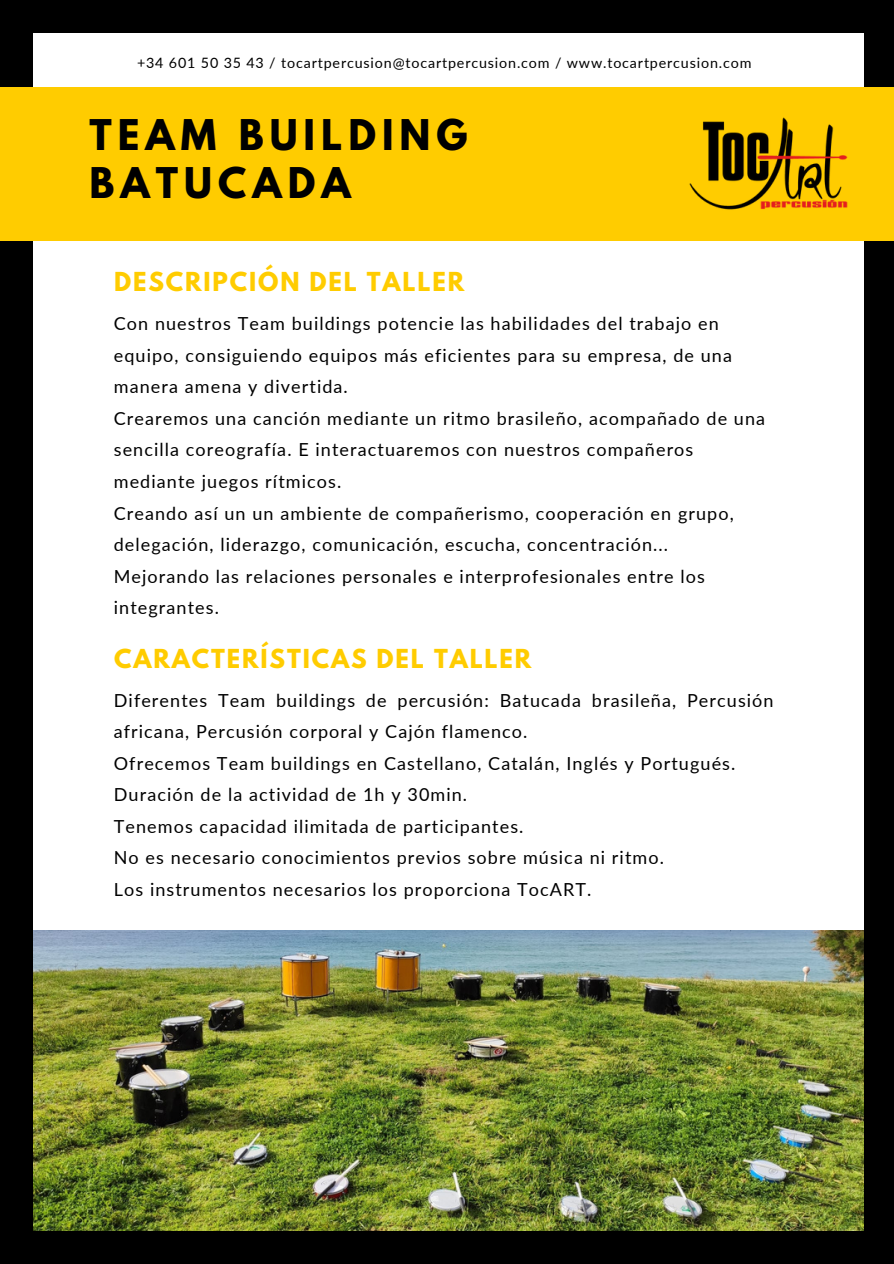
<style>
.page{position:relative;width:894px;height:1264px;background:#fff}
.page>*{position:absolute;margin:0;border:0;box-sizing:border-box;transform-origin:0 0}
.t1{font:700 37.5px/47.2px "League Spartan";letter-spacing:.16em;color:#000}
.t2{font:700 23.1px "League Spartan";letter-spacing:.08em;color:#fc0}
.t3{font:18px/31.5px "Lato";letter-spacing:.06em;color:#000}
.t4{font:14.25px "Lato";letter-spacing:.06em;color:#000}
</style>
<div class="page">
<div style="left:0;top:0;width:893px;height:1263px;background:#000"></div>
<div style="left:34px;top:33px;width:829px;height:1197px;background:#fff"></div>
<div style="left:0;top:87px;width:893px;height:153px;background:#fc0"></div>
<img style="left:34px;top:930px;width:829px;height:300px">
<img style="left:647px;top:75px;width:246px;height:177px">
<p class="t4" style="left:137px;top:54px;width:616px">+34 601 50 35 43 / tocartpercusion@tocartpercusion.com / www.tocartpercusion.com</p>
<h3 class="t1" style="left:89px;top:116px;width:380px">TEAM BUILDING<br>BATUCADA</h3>
<p class="t2" style="left:114px;top:270px;width:351px">DESCRIPCIÓN DEL TALLER</p>
<p class="t3" style="left:114px;top:308px;width:652px">Con nuestros Team buildings potencie las habilidades del trabajo en equipo, consiguiendo equipos más eficientes para su empresa, de una manera amena y divertida.<br>Crearemos una canción mediante un ritmo brasileño, acompañado de una sencilla coreografía. E interactuaremos con nuestros compañeros mediante juegos rítmicos.<br>Creando así un un ambiente de compañerismo, cooperación en grupo, delegación, liderazgo, comunicación, escucha, concentración...<br>Mejorando las relaciones personales e interprofesionales entre los integrantes.</p>
<h3 class="t2" style="left:114px;top:646px;width:418px">CARACTERÍSTICAS DEL TALLER</h3>
<h2 class="t3" style="left:114px;top:684px;width:661px">Diferentes Team buildings de percusión: Batucada brasileña, Percusión africana, Percusión corporal y Cajón flamenco.<br>Ofrecemos Team buildings en Castellano, Catalán, Inglés y Portugués.<br>Duración de la actividad de 1h y 30min.<br>Tenemos capacidad ilimitada de participantes.<br>No es necesario conocimientos previos sobre música ni ritmo.<br>Los instrumentos necesarios los proporciona TocART.</h2>
</div>
